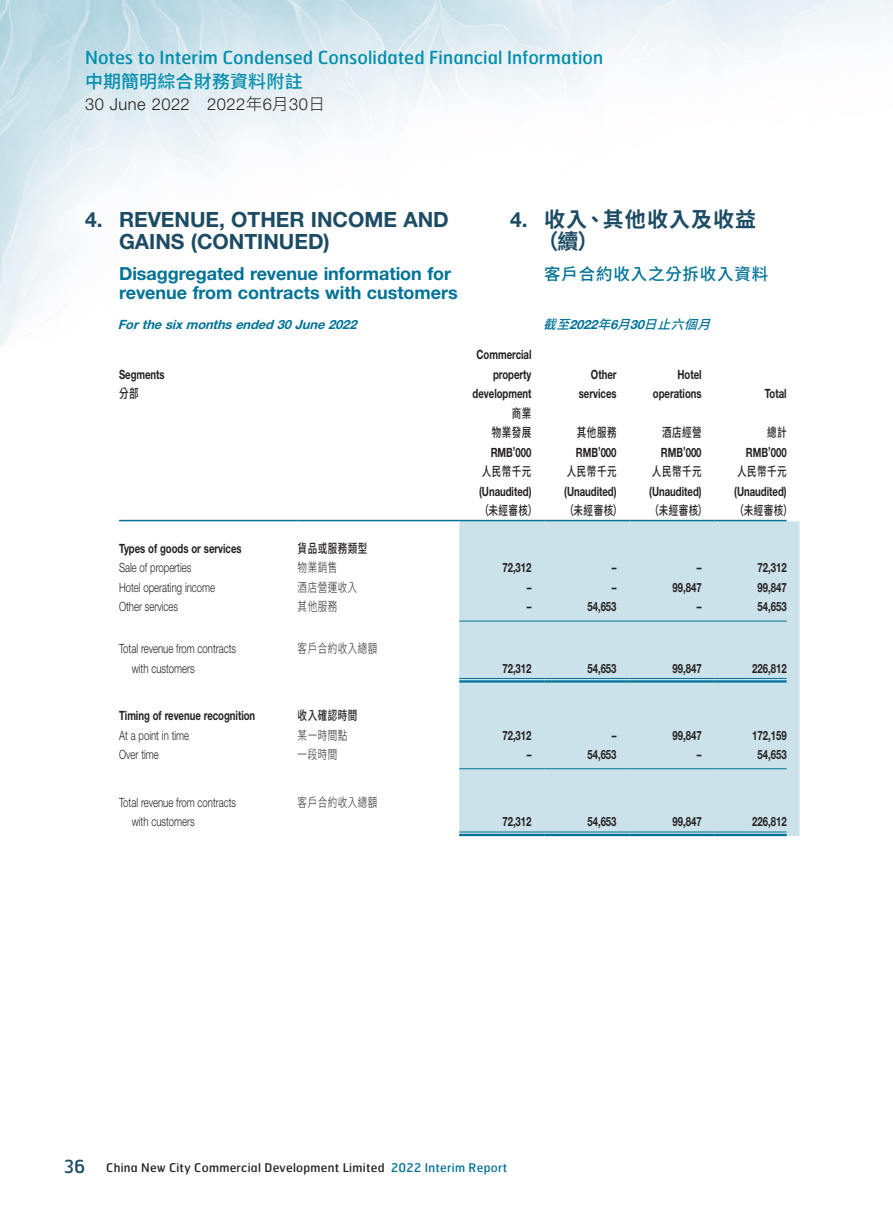
<style>
.page{position:relative;width:893px;height:1212px;background:#fff}
.page>*{position:absolute;margin:0;border:0;box-sizing:border-box;transform-origin:0 0}
.Heading_1{font:700 21px/22.5px "Helvetica Neue LT Std";color:#1c4c64}
.C_Heading_1{font:700 21px/22.5px "Source Han Sans TC";letter-spacing:.05em;color:#1c4c64}
.Heading_2{font:700 18px/19.5px "Helvetica Neue LT Std";color:#007297}
.t1{font:18px "Hermes";letter-spacing:.005em;color:#008dac}
.t2{font:500 18px "Source Han Sans TC";letter-spacing:.005em;color:#008dac}
.t3{font:300 16.5px "Helvetica Neue LT Std";letter-spacing:.03em;color:#231f20}
.C_Heading_2{font:500 16.5px "Source Han Sans TC";letter-spacing:.05em;color:#007297}
.Body_Text{font:700 12.75px "Helvetica Neue LT Std";color:#231f20;scale:.75 1}
.Body_Text-2{font:300 12.75px/19.5px "Helvetica Neue LT Std";color:#231f20;scale:.75 1}
.Body_Text-3{font:500 12.75px "Source Han Sans TC";letter-spacing:.05em;color:#231f20;scale:.75 1}
.Body_Text-4{font:300 12.75px "Source Han Sans TC";letter-spacing:.05em;color:#231f20;scale:.75 1}
.Heading_3{font:italic 700 12.75px "Helvetica Neue LT Std";color:#007297}
.Heading_3-2{font:italic 500 12.75px "Source Han Sans TC";color:#007297}
.t4{font:12px "Hermes";letter-spacing:.02em;color:#231f20}
.s1{font-family:"Source Han Sans TC"}
.s2{font-family:"Helvetica Neue LT Std"}
.s3{font-family:"Helvetica Neue LT Std";font-weight:700}
.s4{font-size:18px;color:#1c4c64}
.s5{color:#007297}
</style>
<div class="page">
<img style="left:0;top:0;width:893px;height:837px">
<div style="left:459px;top:521px;width:340px;height:315px;background:#cbe2ea"></div>
<hr style="left:119px;top:520px;width:179px;height:1px;background:#007297">
<hr style="left:298px;top:520px;width:161px;height:1px;background:#007297">
<hr style="left:459px;top:520px;width:85px;height:1px;background:#007297">
<hr style="left:544px;top:520px;width:85px;height:1px;background:#007297">
<hr style="left:629px;top:520px;width:85px;height:1px;background:#007297">
<hr style="left:714px;top:520px;width:73px;height:1px;background:#007297">
<hr style="left:459px;top:621px;width:85px;height:1px;background:#007297">
<hr style="left:544px;top:621px;width:85px;height:1px;background:#007297">
<hr style="left:629px;top:621px;width:85px;height:1px;background:#007297">
<hr style="left:714px;top:621px;width:73px;height:1px;background:#007297">
<hr style="left:459px;top:678px;width:85px;height:1px;background:#007297">
<hr style="left:459px;top:680px;width:85px;height:2px;background:#007297">
<hr style="left:544px;top:678px;width:85px;height:1px;background:#007297">
<hr style="left:544px;top:680px;width:85px;height:2px;background:#007297">
<hr style="left:629px;top:678px;width:85px;height:1px;background:#007297">
<hr style="left:629px;top:680px;width:85px;height:2px;background:#007297">
<hr style="left:714px;top:678px;width:73px;height:1px;background:#007297">
<hr style="left:714px;top:680px;width:73px;height:2px;background:#007297">
<hr style="left:459px;top:768px;width:85px;height:1px;background:#007297">
<hr style="left:544px;top:768px;width:85px;height:1px;background:#007297">
<hr style="left:629px;top:768px;width:85px;height:1px;background:#007297">
<hr style="left:714px;top:768px;width:73px;height:1px;background:#007297">
<hr style="left:459px;top:832px;width:85px;height:1px;background:#007297">
<hr style="left:459px;top:834px;width:85px;height:2px;background:#007297">
<hr style="left:544px;top:832px;width:85px;height:1px;background:#007297">
<hr style="left:544px;top:834px;width:85px;height:2px;background:#007297">
<hr style="left:629px;top:832px;width:85px;height:1px;background:#007297">
<hr style="left:629px;top:834px;width:85px;height:2px;background:#007297">
<hr style="left:714px;top:832px;width:73px;height:1px;background:#007297">
<hr style="left:714px;top:834px;width:73px;height:2px;background:#007297">
<h2 class="t1" style="left:85px;top:46px;width:520px">Notes to Interim Condensed Consolidated Financial Information</h2>
<h2 class="t2" style="left:85px;top:71px;width:219px">中期簡明綜合財務資料附註</h2>
<p class="t3" style="left:85px;top:94px;width:241px">30 June 2022 2022<span class="s1">年</span>6<span class="s1">月</span>30<span class="s1">日</span></p>
<p class="Heading_1" style="left:119px;top:208px;width:331px;text-indent:-34px">4. REVENUE, OTHER INCOME AND<br>GAINS (CONTINUED)</p>
<p class="Heading_2" style="left:119px;top:263px;width:340px">Disaggregated revenue information for revenue from contracts with customers</p>
<p class="Heading_3" style="left:118px;top:317px;width:244px">Forthesixmonthsended 30June2022</p>
<p class="Body_Text" style="left:119px;top:366px;width:62px">Segments</p>
<p class="Body_Text-3" style="left:119px;top:386px;width:28px">分部</p>
<p class="C_Heading_1" style="left:537px;top:208px;width:220px;text-indent:-27px"><span class="s2">4.</span> 收入、其他收入及收益（續）</p>
<p class="C_Heading_2" style="left:544px;top:264px;width:226px">客戶合約收入之分拆收入資料</p>
<p class="Heading_3-2" style="left:543px;top:317px;width:178px">截至<span class="s3">2022</span>年<span class="s3">6</span>月<span class="s3">30</span> 日止六個月</p>
<p class="Body_Text" style="left:476px;top:347px;width:75px">Commercial</p>
<p class="Body_Text" style="left:493px;top:366px;width:53px">property</p>
<p class="Body_Text" style="left:473px;top:386px;width:80px">development</p>
<p class="Body_Text" style="left:591px;top:366px;width:36px">Other</p>
<p class="Body_Text" style="left:579px;top:386px;width:52px">services</p>
<p class="Body_Text" style="left:677px;top:366px;width:34px">Hotel</p>
<p class="Body_Text" style="left:653px;top:386px;width:66px">operations</p>
<p class="Body_Text" style="left:765px;top:386px;width:31px">Total</p>
<p class="Body_Text-3" style="left:512px;top:406px;width:28px">商業</p>
<p class="Body_Text-3" style="left:492px;top:425px;width:54px">物業發展</p>
<p class="Body_Text-3" style="left:577px;top:425px;width:54px">其他服務</p>
<p class="Body_Text-3" style="left:662px;top:425px;width:54px">酒店經營</p>
<p class="Body_Text-3" style="left:767px;top:425px;width:28px">總計</p>
<p class="Body_Text" style="left:491px;top:444px;width:56px">RMB’000</p>
<p class="Body_Text" style="left:576px;top:444px;width:56px">RMB’000</p>
<p class="Body_Text" style="left:661px;top:444px;width:56px">RMB’000</p>
<p class="Body_Text" style="left:746px;top:444px;width:56px">RMB’000</p>
<p class="Body_Text-3" style="left:482px;top:464px;width:68px">人民幣千元</p>
<p class="Body_Text-3" style="left:567px;top:464px;width:68px">人民幣千元</p>
<p class="Body_Text-3" style="left:652px;top:464px;width:68px">人民幣千元</p>
<p class="Body_Text-3" style="left:737px;top:464px;width:68px">人民幣千元</p>
<p class="Body_Text" style="left:479px;top:483px;width:71px">(Unaudited)</p>
<p class="Body_Text" style="left:564px;top:483px;width:71px">(Unaudited)</p>
<p class="Body_Text" style="left:649px;top:483px;width:71px">(Unaudited)</p>
<p class="Body_Text" style="left:734px;top:483px;width:71px">(Unaudited)</p>
<p class="Body_Text-3" style="left:479px;top:503px;width:79px">（未經審核）</p>
<p class="Body_Text-3" style="left:564px;top:503px;width:79px">（未經審核）</p>
<p class="Body_Text-3" style="left:649px;top:503px;width:79px">（未經審核）</p>
<p class="Body_Text-3" style="left:734px;top:503px;width:79px">（未經審核）</p>
<p class="Body_Text" style="left:119px;top:540px;width:165px">Types of goods or services</p>
<p class="Body_Text-3" style="left:298px;top:541px;width:94px">貨品或服務類型</p>
<p class="Body_Text-2" style="left:119px;top:558px;width:98px">Sale of properties</p>
<p class="Body_Text-4" style="left:298px;top:560px;width:54px">物業銷售</p>
<p class="Body_Text" style="left:502px;top:560px;width:40px">72,312</p>
<p class="Body_Text" style="left:612px;top:560px;width:8px">–</p>
<p class="Body_Text" style="left:697px;top:560px;width:8px">–</p>
<p class="Body_Text" style="left:757px;top:560px;width:40px">72,312</p>
<p class="Body_Text-2" style="left:119px;top:577px;width:129px">Hotel operating income</p>
<p class="Body_Text-4" style="left:298px;top:580px;width:81px">酒店營運收入</p>
<p class="Body_Text" style="left:527px;top:579px;width:8px">–</p>
<p class="Body_Text" style="left:612px;top:579px;width:8px">–</p>
<p class="Body_Text" style="left:672px;top:579px;width:40px">99,847</p>
<p class="Body_Text" style="left:757px;top:579px;width:40px">99,847</p>
<p class="Body_Text-2" style="left:119px;top:597px;width:80px">Other services</p>
<p class="Body_Text-4" style="left:298px;top:599px;width:54px">其他服務</p>
<p class="Body_Text" style="left:527px;top:599px;width:8px">–</p>
<p class="Body_Text" style="left:587px;top:599px;width:40px">54,653</p>
<p class="Body_Text" style="left:697px;top:599px;width:8px">–</p>
<p class="Body_Text" style="left:757px;top:599px;width:40px">54,653</p>
<p class="Body_Text-2" style="left:132px;top:638px;width:141px;text-indent:-13px">Total revenue from contracts with customers</p>
<p class="Body_Text-4" style="left:298px;top:641px;width:108px">客戶合約收入總額</p>
<p class="Body_Text" style="left:502px;top:660px;width:40px">72,312</p>
<p class="Body_Text" style="left:587px;top:660px;width:40px">54,653</p>
<p class="Body_Text" style="left:672px;top:660px;width:40px">99,847</p>
<p class="Body_Text" style="left:752px;top:660px;width:47px">226,812</p>
<p class="Body_Text" style="left:119px;top:708px;width:183px">Timing of revenue recognition</p>
<p class="Body_Text-3" style="left:298px;top:708px;width:81px">收入確認時間</p>
<p class="Body_Text-2" style="left:119px;top:725px;width:95px">At a point in time</p>
<p class="Body_Text-4" style="left:298px;top:728px;width:68px">某一時間點</p>
<p class="Body_Text" style="left:502px;top:727px;width:40px">72,312</p>
<p class="Body_Text" style="left:612px;top:727px;width:8px">–</p>
<p class="Body_Text" style="left:672px;top:727px;width:40px">99,847</p>
<p class="Body_Text" style="left:752px;top:727px;width:47px">172,159</p>
<p class="Body_Text-2" style="left:119px;top:744px;width:55px">Over time</p>
<p class="Body_Text-4" style="left:298px;top:747px;width:54px">一段時間</p>
<p class="Body_Text" style="left:527px;top:747px;width:8px">–</p>
<p class="Body_Text" style="left:587px;top:747px;width:40px">54,653</p>
<p class="Body_Text" style="left:697px;top:747px;width:8px">–</p>
<p class="Body_Text" style="left:757px;top:747px;width:40px">54,653</p>
<p class="Body_Text-2" style="left:132px;top:792px;width:141px;text-indent:-13px">Total revenue from contracts with customers</p>
<p class="Body_Text-4" style="left:298px;top:795px;width:108px">客戶合約收入總額</p>
<p class="Body_Text" style="left:502px;top:814px;width:40px">72,312</p>
<p class="Body_Text" style="left:587px;top:814px;width:40px">54,653</p>
<p class="Body_Text" style="left:672px;top:814px;width:40px">99,847</p>
<p class="Body_Text" style="left:752px;top:814px;width:47px">226,812</p>
<p class="t4" style="left:64px;top:1160px;width:445px"><span class="s4">36</span> China New City Commercial Development Limited <span class="s5">2022 Interim Report</span></p>
</div>
